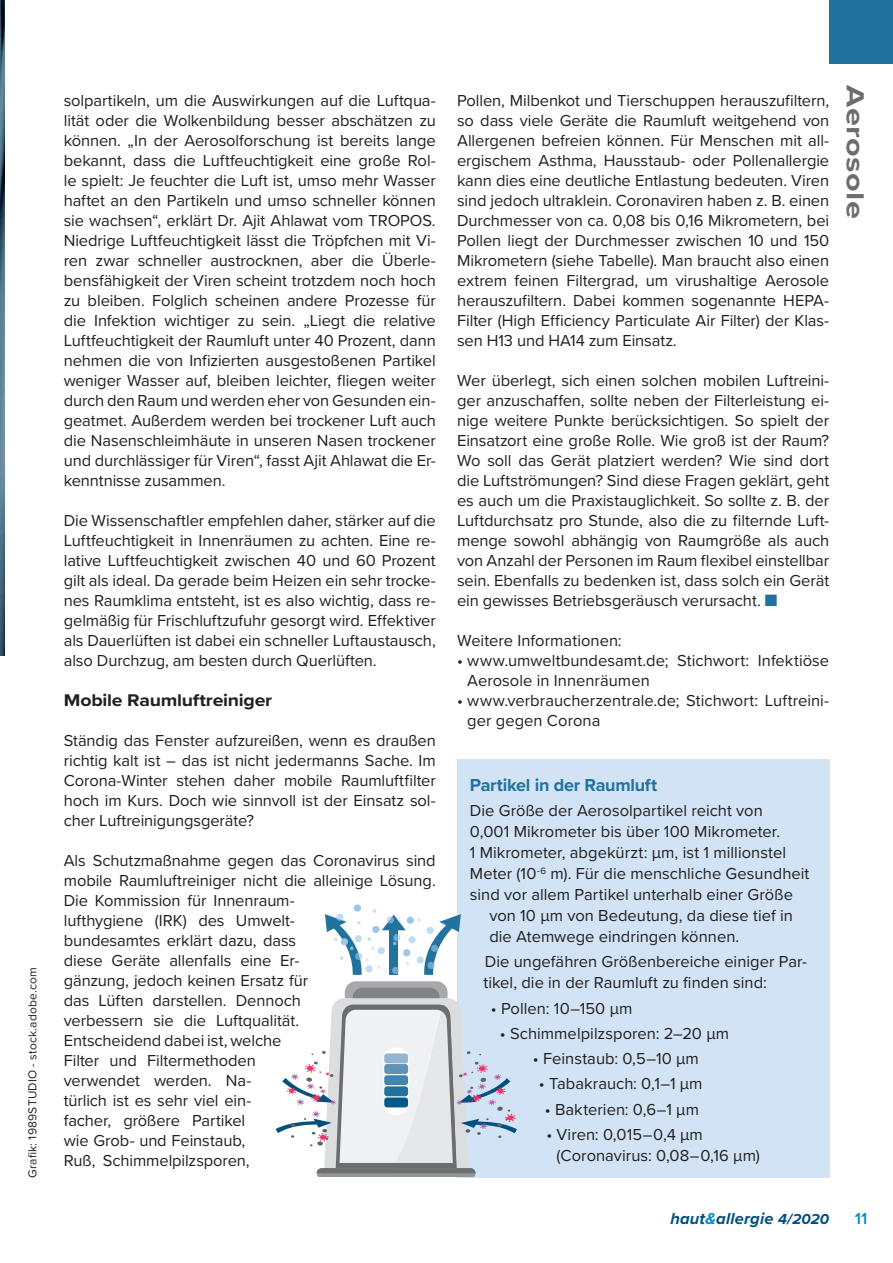
<style>
.page{position:relative;width:893px;height:1263px;background:#fff}
.page>*{position:absolute;margin:0;border:0;box-sizing:border-box;transform-origin:0 0}
.t1{font:700 25.65px "Proxima Nova";letter-spacing:.015em;color:#6c6d70;scale:1.26 1}
.Fließtext{font:700 18px "Proxima Nova";letter-spacing:-.015em;color:#21739e}
.Fließtext-2{font:700 17.55px "Proxima Nova";letter-spacing:-.015em;color:#231f20;scale:1.11 1}
.Fließtext-3{font:16.5px/20px "Proxima Nova";letter-spacing:-.005em;color:#231f20}
.t2{font:italic 700 16.5px "Proxima Nova";letter-spacing:.01em;color:#00507e}
.t3{font:600 16.5px "Proxima Nova";color:#008cd0}
.Fließtext-4{font:12px "Proxima Nova";letter-spacing:.015em;color:#231f20}
.s1{color:#21739e}
.s2{color:#008cd0}
.s3{font-size:15px}
</style>
<div class="page">
<div style="left:457px;top:759px;width:372px;height:419px;background:#d1e3f4"></div>
<svg style="left:276px;top:981px;width:241px;height:195px"></svg>
<svg style="left:418px;top:914px;width:43px;height:61px"></svg>
<div style="left:417px;top:956px;width:7px;height:7px;background:#c2dbf1;border-radius:50%"></div>
<div style="left:426px;top:927px;width:8px;height:7px;background:#c2dbf1;border-radius:50%"></div>
<svg style="left:408px;top:936px;width:8px;height:7px"></svg>
<svg style="left:428px;top:962px;width:7px;height:7px"></svg>
<div style="left:431px;top:945px;width:7px;height:7px;background:#6ea6cc;border-radius:50%"></div>
<svg style="left:325px;top:909px;width:84px;height:66px"></svg>
<div style="left:407px;top:917px;width:7px;height:7px;background:#9ec6e9;border-radius:50%"></div>
<div style="left:372px;top:926px;width:7px;height:7px;background:#9ec6e9;border-radius:50%"></div>
<div style="left:354px;top:904px;width:7px;height:8px;background:#9ec6e9;border-radius:50%"></div>
<div style="left:341px;top:938px;width:7px;height:7px;background:#9ec6e9;border-radius:50%"></div>
<div style="left:403px;top:949px;width:7px;height:7px;background:#9ec6e9;border-radius:50%"></div>
<img style="left:0;top:0;width:4px;height:656px">
<div style="left:829px;top:0;width:64px;height:64px;background:#21739e"></div>
<p class="Fließtext-4" style="left:24px;top:1178px;width:212px;rotate:-90deg">Grafik: 1989STUDIO - stock.adobe.com</p>
<p class="Fließtext-3" style="left:64px;top:90px;width:374px;text-align:justify">solpartikeln, um die Auswirkungen auf die Luftqua&shy;lität oder die Wolkenbildung besser abschätzen zu können. „In der Aerosolforschung ist bereits lange bekannt, dass die Luftfeuchtigkeit eine große Rol&shy;le spielt: Je feuchter die Luft ist, umso mehr Wasser haftet an den Partikeln und umso schneller können sie wachsen“, erklärt Dr. Ajit Ahlawat vom TROPOS.<br>Niedrige Luftfeuchtigkeit lässt die Tröpfchen mit Vi&shy;ren zwar schneller austrocknen, aber die Überle&shy;bensfähigkeit der Viren scheint trotzdem noch hoch zu bleiben. Folglich scheinen andere Prozesse für die Infektion wichtiger zu sein. „Liegt die relative Luftfeuchtigkeit der Raumluft unter 40 Prozent, dann nehmen die von Infizierten ausgestoßenen Partikel weniger Wasser auf, bleiben leichter, fliegen weiter durch den Raum und werden eher von Gesunden ein&shy;geatmet. Außerdem werden bei trockener Luft auch die Nasenschleimhäute in unseren Nasen trockener und durchlässiger für Viren“, fasst Ajit Ahlawat die Er&shy;kenntnisse zusammen.</p>
<p class="Fließtext-3" style="left:64px;top:510px;width:374px;text-align:justify">Die Wissenschaftler empfehlen daher, stärker auf die Luftfeuchtigkeit in Innenräumen zu achten. Eine re&shy;lative Luftfeuchtigkeit zwischen 40 und 60 Prozent gilt als ideal. Da gerade beim Heizen ein sehr trocke&shy;nes Raumklima entsteht, ist es also wichtig, dass re&shy;gelmäßig für Frischluftzufuhr gesorgt wird. Effektiver als Dauerlüften ist dabei ein schneller Luftaustausch, also Durchzug, am besten durch Querlüften.</p>
<p class="Fließtext-2" style="left:64px;top:687px;width:189px">Mobile Raumluftreiniger</p>
<p class="Fließtext-3" style="left:64px;top:730px;width:374px;text-align:justify">Ständig das Fenster aufzureißen, wenn es draußen richtig kalt ist – das ist nicht jedermanns Sache. Im Corona-Winter stehen daher mobile Raumluftfilter hoch im Kurs. Doch wie sinnvoll ist der Einsatz sol&shy;cher Luftreinigungsgeräte?</p>
<p class="Fließtext-3" style="left:64px;top:850px;width:373px">Als Schutzmaßnahme gegen das Coronavirus sind mobile Raumluftreiniger nicht die alleinige Lösung.<br>Die Kommission für Innenraum-<br>lufthygiene (IRK) des Umwelt-<br>bundesamtes erklärt dazu, dass<br>diese Geräte allenfalls eine Er-<br>gänzung, jedoch keinen Ersatz für<br>das Lüften darstellen. Dennoch<br>verbessern sie die Luftqualität.<br>Entscheidend dabei ist, welche<br>Filter und Filtermethoden<br>verwendet werden. Na-<br>türlich ist es sehr viel ein-<br>facher, größere Partikel<br>wie Grob- und Feinstaub,<br>Ruß, Schimmelpilzsporen,</p>
<p class="Fließtext-3" style="left:457px;top:90px;width:374px;text-align:justify">Pollen, Milbenkot und Tierschuppen herauszufiltern, so dass viele Geräte die Raumluft weitgehend von Allergenen befreien können. Für Menschen mit all&shy;ergischem Asthma, Hausstaub- oder Pollenallergie kann dies eine deutliche Entlastung bedeuten. Viren sind jedoch ultraklein. Coronaviren haben z. B. einen Durchmesser von ca. 0,08 bis 0,16 Mikrometern, bei Pollen liegt der Durchmesser zwischen 10 und 150<br>Mikrometern (siehe Tabelle). Man braucht also einen extrem feinen Filtergrad, um virushaltige Aerosole herauszufiltern. Dabei kommen sogenannte HEPA-Filter (High Efficiency Particulate Air Filter) der Klas&shy;sen H13 und HA14 zum Einsatz.</p>
<p class="Fließtext-3" style="left:457px;top:370px;width:374px;text-align:justify">Wer überlegt, sich einen solchen mobilen Luftreini&shy;ger anzuschaffen, sollte neben der Filterleistung ei&shy;nige weitere Punkte berücksichtigen. So spielt der Einsatzort eine große Rolle. Wie groß ist der Raum?<br>Wo soll das Gerät platziert werden? Wie sind dort die Luftströmungen? Sind diese Fragen geklärt, geht es auch um die Praxistauglichkeit. So sollte z. B. der Luftdurchsatz pro Stunde, also die zu filternde Luft&shy;menge sowohl abhängig von Raumgröße als auch von Anzahl der Personen im Raum flexibel einstellbar sein. Ebenfalls zu bedenken ist, dass solch ein Gerät ein gewisses Betriebsgeräusch verursacht. <span class="s1">■</span></p>
<p class="Fließtext-3" style="left:457px;top:630px;width:166px">Weitere Informationen:</p>
<p class="Fließtext-3" style="left:467px;top:650px;width:363px;text-indent:-10px">• www.umweltbundesamt.de; Stichwort: Infektiöse<br>Aerosole in Innenräumen</p>
<p class="Fließtext-3" style="left:467px;top:690px;width:363px;text-indent:-10px">• www.verbraucherzentrale.de; Stichwort: Luftreini&shy;ger gegen Corona</p>
<p class="t1" style="left:874px;top:85px;width:108px;rotate:90deg">Aerosole</p>
<p class="Fließtext" style="left:470px;top:771px;width:189px">Partikel in der Raumluft</p>
<p class="Fließtext-3" style="left:470px;top:800px;width:294px">Die Größe der Aerosolpartikel reicht von</p>
<p class="Fließtext-3" style="left:470px;top:821px;width:312px">0,001 Mikrometer bis über 100 Mikrometer.</p>
<p class="Fließtext-3" style="left:470px;top:842px;width:318px">1 Mikrometer, abgekürzt: µm, ist 1 millionstel</p>
<p class="Fließtext-3" style="left:470px;top:863px;width:341px">Meter (10<sup>-6</sup> m). Für die menschliche Gesundheit</p>
<p class="Fließtext-3" style="left:470px;top:884px;width:325px">sind vor allem Partikel unterhalb einer Größe</p>
<p class="Fließtext-3" style="left:489px;top:905px;width:305px">von 10 µm von Bedeutung, da diese tief in</p>
<p class="Fließtext-3" style="left:489px;top:926px;width:251px">die Atemwege eindringen können.</p>
<p class="Fließtext-3" style="left:483px;top:950px;width:325px;line-height:21px">Die ungefähren Größenbereiche einiger Par&shy;tikel, die in der Raumluft zu finden sind:</p>
<p class="Fließtext-3" style="left:491px;top:997px;width:143px">• Pollen: 10–150 µm</p>
<p class="Fließtext-3" style="left:500px;top:1022px;width:231px">• Schimmelpilzsporen: 2–20 µm</p>
<p class="Fließtext-3" style="left:533px;top:1048px;width:168px">• Feinstaub: 0,5–10 µm</p>
<p class="Fließtext-3" style="left:539px;top:1073px;width:165px">• Tabakrauch: 0,1–1 µm</p>
<p class="Fließtext-3" style="left:545px;top:1098px;width:156px">• Bakterien: 0,6–1 µm</p>
<p class="Fließtext-3" style="left:557px;top:1123px;width:205px;line-height:21px;text-indent:-10px">• Viren: 0,015–0,4 µm (Coronavirus: 0,08–0,16 µm)</p>
<p class="t2" style="left:670px;top:1206px;width:160px">haut<span class="s2">&amp;</span>allergie <span class="s3">4/2020</span></p>
<p class="t3" style="left:855px;top:1206px;width:14px">11</p>
</div>
